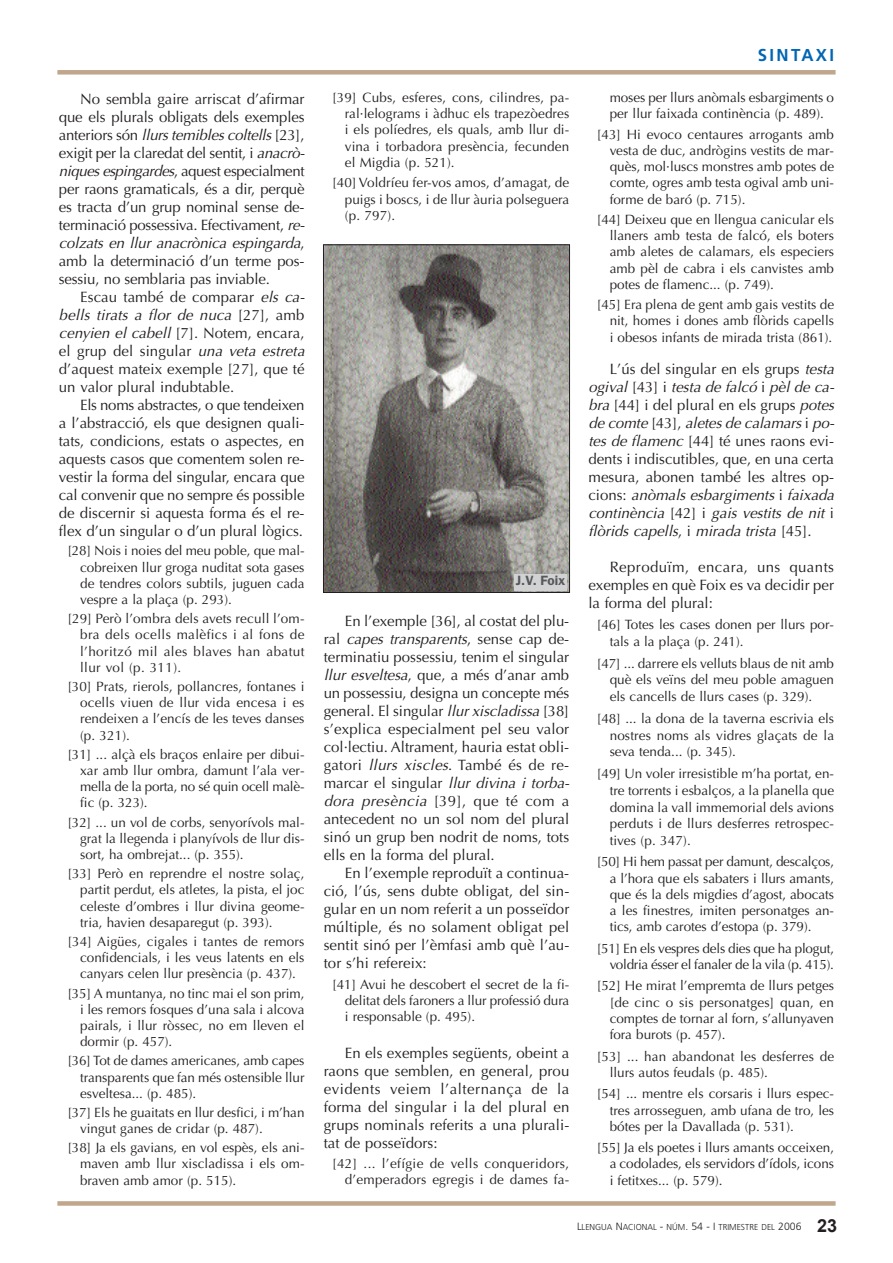
<style>
.page{position:relative;width:893px;height:1263px;background:#fff}
.page>*{position:absolute;margin:0;border:0;box-sizing:border-box;transform-origin:0 0}
.t1{font:700 17.25px "Frutiger LT Std";letter-spacing:.14em;color:#0166b3}
.t2{font:15px/18px "Optima LT Std";color:#231f20}
.t3{font:13.5px/16.2px "Optima LT Std";color:#231f20;text-align:justify}
.t4{font:13.5px/16.2px "Optima LT Std";letter-spacing:-.02em;color:#231f20;text-align:right}
.t5{font:600 13.5px "Franklin Gothic";color:#57585a}
.t6{font:300 8.55px "Frutiger LT Std";color:#231f20}
.s1{font-style:italic}
.s2{font-size:10.5px}
.s3{font-family:"Arial";font-weight:700;font-size:18px}
</style>
<div class="page">
<div style="left:57px;top:1201px;width:779px;height:5px;background:#c0a68b"></div>
<div style="left:57px;top:70px;width:779px;height:5px;background:#c0a68b"></div>
<img style="left:325px;top:246px;width:243px;height:345px">
<div style="left:323px;top:244px;width:247px;height:349px;border:1px solid #231f20"></div>
<div style="left:514px;top:574px;width:53px;height:16px;background:#d1d2d4"></div>
<p class="t2" style="left:59px;top:90px;width:251px;text-indent:21px">No sembla gaire arriscat d’afirmar que els plurals obligats dels exemples anteriors són <span class="s1">llurstemiblescoltells</span>[23], exigit per la claredat del sentit, i <span class="s1">anacrò&shy;niquesespingardes</span>, aquest especialment per raons gramaticals, és a dir, perquè es tracta d’un grup nominal sense de&shy;terminació possessiva. Efectivament, <span class="s1">re&shy;colzats en llur anacrònica espingarda</span>, amb la determinació d’un terme pos&shy;sessiu, no semblaria pas inviable.</p>
<p class="t2" style="left:59px;top:288px;width:251px;text-indent:21px">Escau també de comparar <span class="s1">els ca&shy;bells tirats a flor de nuca</span> [ 2 7 ] , a m b <span class="s1">cenyienelcabell</span>[7]. Notem, encara, el grup del singular <span class="s1">una veta estreta </span>d’aquest mateix exemple [27], que té un valor plural indubtable.</p>
<p class="t2" style="left:59px;top:396px;width:247px;text-align:justify;text-indent:21px">Els noms abstractes, o que tendeixen a l’abstracció, els que designen quali&shy;tats, condicions, estats o aspectes, en aquests casos que comentem solen re&shy;vestir la forma del singular, encara que cal convenir que no sempre és possible de discernir si aquesta forma és el re&shy;flex d’un singular o d’un plural lògics.</p>
<p class="t3" style="left:80px;top:543px;width:226px;text-indent:-13px">[28] Nois i noies del meu poble, que mal&shy;cobreixen llur groga nuditat sota gases de tendres colors subtils, juguen cada vespre a la plaça (p. 293).</p>
<p class="t3" style="left:80px;top:611px;width:226px;text-indent:-13px">[29] Però l’ombra dels avets recull l’om&shy;bra dels ocells malèfics i al fons de l’horitzó mil ales blaves han abatut llur vol (p. 311).</p>
<p class="t3" style="left:80px;top:678px;width:226px;text-indent:-13px">[30] Prats, rierols, pollancres, fontanes i ocells viuen de llur vida encesa i es rendeixen a l’encís de les teves danses (p. 321).</p>
<p class="t3" style="left:80px;top:746px;width:226px;text-indent:-13px">[31] ... alçà els braços enlaire per dibui&shy;xar amb llur ombra, damunt l’ala ver&shy;mella de la porta, no sé quin ocell malè&shy;fic (p. 323).</p>
<p class="t3" style="left:80px;top:814px;width:226px;text-indent:-13px">[32] ... un vol de corbs, senyorívols mal&shy;grat la llegenda i planyívols de llur dis&shy;sort, ha ombrejat... (p. 355).</p>
<p class="t3" style="left:80px;top:866px;width:226px;text-indent:-13px">[33] Però en reprendre el nostre solaç, partit perdut, els atletes, la pista, el joc celeste d’ombres i llur divina geome&shy;tria, havien desaparegut (p. 393).</p>
<p class="t3" style="left:80px;top:933px;width:226px;text-indent:-13px">[34] Aigües, cigales i tantes de remors confidencials, i les veus latents en els canyars celen llur presència (p. 437).</p>
<p class="t3" style="left:80px;top:985px;width:226px;text-indent:-13px">[35] A muntanya, no tinc mai el son prim, i les remors fosques d’una sala i alcova pairals, i llur ròssec, no em lleven el dormir (p. 457).</p>
<p class="t3" style="left:80px;top:1053px;width:226px;text-indent:-13px">[36] Tot de dames americanes, amb capes transparents que fan més ostensible llur esveltesa... (p. 485).</p>
<p class="t3" style="left:80px;top:1104px;width:226px;text-indent:-13px">[37] Els he guaitats en llur desfici, i m’han vingut ganes de cridar (p. 487).</p>
<p class="t3" style="left:80px;top:1140px;width:226px;text-indent:-13px">[38] Ja els gavians, en vol espès, els ani&shy;maven amb llur xiscladissa i els om&shy;braven amb amor (p. 515).</p>
<p class="t1" style="left:758px;top:45px;width:78px">SINTAXI</p>
<p class="t3" style="left:345px;top:90px;width:226px;text-indent:-13px">[39] Cubs, esferes, cons, cilindres, pa&shy;ral·lelograms i àdhuc els trapezòedres i els políedres, els quals, amb llur di&shy;vina i torbadora presència, fecunden el Migdia (p. 521).</p>
<p class="t3" style="left:345px;top:175px;width:226px;text-indent:-13px">[40]Voldríeu fer-vos amos, d’amagat, de puigs i boscs, i de llur àuria polseguera (p. 797).</p>
<p class="t5" style="left:516px;top:572px;width:51px">J.V. Foix</p>
<p class="t2" style="left:324px;top:612px;width:251px;text-indent:21px">En l’exemple [36], al costat del plu&shy;r a l <span class="s1">capes transparents</span>, s e n s e c a p d e - terminatiu possessiu, tenim el singular <span class="s1">lluresveltesa</span>, que, a més d’anar amb un possessiu, designa un concepte més general. El singular <span class="s1">llurxiscladissa</span>[38] s’explica especialment pel seu valor col·lectiu. Altrament, hauria estat obli&shy;gatori <span class="s1">llurs xiscles</span>. També és de re&shy;marcar el singular <span class="s1">llur divina i torba&shy;dora presència</span> [39], que té com a antecedent no un sol nom del plural sinó un grup ben nodrit de noms, tots ells en la forma del plural.</p>
<p class="t2" style="left:324px;top:864px;width:247px;text-align:justify;text-indent:21px">En l’exemple reproduït a continua&shy;ció, l’ús, sens dubte obligat, del sin&shy;gular en un nom referit a un posseïdor múltiple, és no solament obligat pel sentit sinó per l’èmfasi amb què l’au&shy;tor s’hi refereix:</p>
<p class="t3" style="left:345px;top:976px;width:226px;text-indent:-13px">[41] Avui he descobert el secret de la fi&shy;delitat dels faroners a llur professió dura i responsable (p. 495).</p>
<p class="t2" style="left:324px;top:1044px;width:247px;text-align:justify;text-indent:21px">En els exemples següents, obeint a raons que semblen, en general, prou evidents veiem l’alternança de la forma del singular i la del plural en grups nominals referits a una plurali&shy;tat de posseïdors:</p>
<p class="t3" style="left:332px;top:1155px;width:239px;text-align:right">[42] ... l’efígie de vells conqueridors, d’emperadors egregis i de dames fa-</p>
<p class="t3" style="left:610px;top:90px;width:226px">moses per llurs anòmals esbargiments o per llur faixada continència (p. 489).</p>
<p class="t3" style="left:610px;top:126px;width:226px;text-indent:-13px">[43] Hi evoco centaures arrogants amb vesta de duc, andrògins vestits de mar&shy;quès, mol·luscs monstres amb potes de comte, ogres amb testa ogival amb uni&shy;forme de baró (p. 715).</p>
<p class="t3" style="left:610px;top:211px;width:226px;text-indent:-13px">[44] Deixeu que en llengua canicular els llaners amb testa de falcó, els boters amb aletes de calamars, els especiers amb pèl de cabra i els canvistes amb potes de flamenc... (p. 749).</p>
<p class="t3" style="left:610px;top:297px;width:226px;text-indent:-13px">[45] Era plena de gent amb gais vestits de nit, homes i dones amb flòrids capells i obesos infants de mirada trista (861).</p>
<p class="t2" style="left:588px;top:360px;width:251px;text-indent:21px">L’ús del singular en els grups <span class="s1">testa ogival</span> [ 4 3 ] i <span class="s1">testa de falcó</span> i <span class="s1">pèl de ca&shy;bra</span>[44] i del plural en els grups <span class="s1">potes de comte</span> [ 4 3 ] , <span class="s1">aletes de calamars</span> i <span class="s1">po&shy;tesdeflamenc</span>[44] té unes raons evi&shy;dents i indiscutibles, que, en una certa mesura, abonen també les altres op&shy;c i o n s : <span class="s1">anòmals esbargiments</span> i <span class="s1">faixada continència</span> [ 4 2 ] i <span class="s1">gais vestits de nit</span> i <span class="s1">flòrids capells</span>, i <span class="s1">mirada trista</span> [ 4 5 ] .</p>
<p class="t2" style="left:588px;top:558px;width:247px;text-align:justify;text-indent:21px">Reproduïm, encara, uns quants exemples en què Foix es va decidir per la forma del plural:</p>
<p class="t3" style="left:610px;top:616px;width:226px;line-height:16.6px;text-indent:-13px">[46] Totes les cases donen per llurs por&shy;tals a la plaça (p. 241).</p>
<p class="t3" style="left:610px;top:655px;width:226px;line-height:16.6px;text-indent:-13px">[47] ... darrere els velluts blaus de nit amb què els veïns del meu poble amaguen els cancells de llurs cases (p. 329).</p>
<p class="t3" style="left:610px;top:710px;width:226px;line-height:16.6px;text-indent:-13px">[48] ... la dona de la taverna escrivia els nostres noms als vidres glaçats de la seva tenda... (p. 345).</p>
<p class="t3" style="left:610px;top:766px;width:226px;line-height:16.6px;text-indent:-13px">[49] Un voler irresistible m’ha portat, en&shy;tre torrents i esbalços, a la planella que domina la vall immemorial dels avions perduts i de llurs desferres retrospec&shy;tives (p. 347).</p>
<p class="t3" style="left:610px;top:854px;width:226px;text-indent:-13px">[50] Hi hem passat per damunt, descalços, a l’hora que els sabaters i llurs amants, que és la dels migdies d’agost, abocats a les finestres, imiten personatges an&shy;tics, amb carotes d’estopa (p. 379).</p>
<p class="t4" style="left:597px;top:940px;width:239px">[51] En els vespres dels dies que ha plogut, voldria ésser el fanaler de la vila (p. 415).</p>
<p class="t3" style="left:610px;top:978px;width:226px;text-indent:-13px">[52] He mirat l’empremta de llurs petges [de cinc o sis personatges] quan, en comptes de tornar al forn, s’allunyaven fora burots (p. 457).</p>
<p class="t3" style="left:610px;top:1048px;width:226px;text-indent:-13px">[53] ... han abandonat les desferres de llurs autos feudals (p. 485).</p>
<p class="t3" style="left:610px;top:1086px;width:226px;text-indent:-13px">[54] ... mentre els corsaris i llurs espec&shy;tres arrosseguen, amb ufana de tro, les bótes per la Davallada (p. 531).</p>
<p class="t3" style="left:610px;top:1140px;width:226px;text-indent:-13px">[55] Ja els poetes i llurs amants occeixen, a codolades, els servidors d’ídols, icons i fetitxes... (p. 579).</p>
<p class="t6" style="left:577px;top:1222px;width:262px"><span class="s2">L</span>LENGUA <span class="s2">N</span>ACIONAL <span class="s2">-</span> NÚM<span class="s2">. 54 - I</span> TRIMESTRE DEL <span class="s2">2006</span> <span class="s3">23</span></p>
</div>
